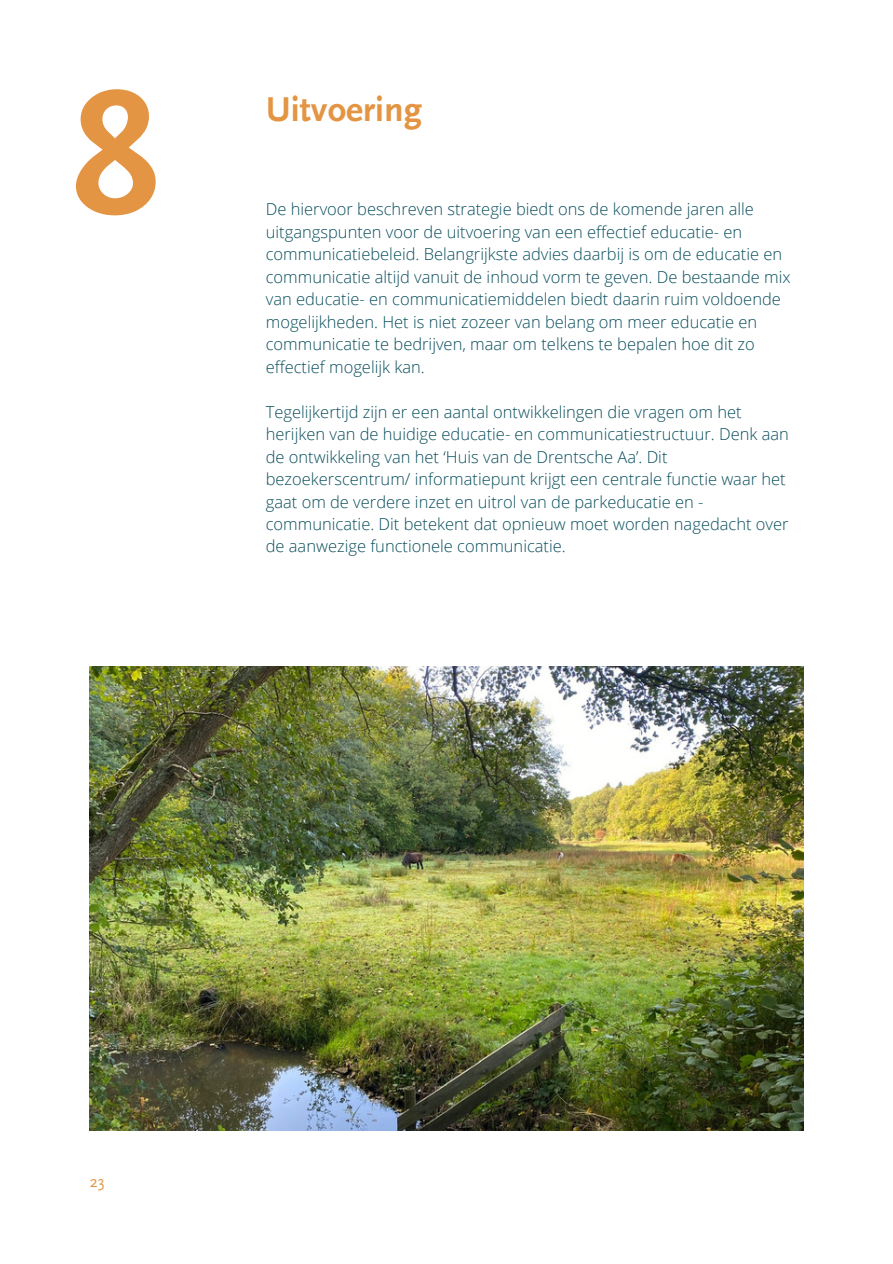
<style>
.page{position:relative;width:893px;height:1264px;background:#fff}
.page>*{position:absolute;margin:0;border:0;box-sizing:border-box;transform-origin:0 0}
.t1{font:179.85px "Scala Sans Bold LF";color:#e39543}
.t2{font:36px "Scala Sans Bold LF";color:#e39543}
.t3{font:300 16.5px/22.5px "Open Sans";color:#094e5c}
.t4{font:16.5px "Scala Sans";color:#e39543}
</style>
<div class="page">
<img style="left:89px;top:667px;width:714px;height:463px">
<p class="t1" style="left:71px;top:57px;width:91px">8</p>
<p class="t2" style="left:266px;top:89px;width:158px">Uitvoering</p>
<p class="t3" style="left:266px;top:197px;width:526px">De hiervoor beschreven strategie biedt ons de komende jaren alle uitgangspunten voor de uitvoering van een effectief educatie- en communicatiebeleid. Belangrijkste advies daarbij is om de educatie en communicatie altijd vanuit de inhoud vorm te geven. De bestaande mix van educatie- en communicatiemiddelen biedt daarin ruim voldoende mogelijkheden. Het is niet zozeer van belang om meer educatie en communicatie te bedrijven, maar om telkens te bepalen hoe dit zo effectief mogelijk kan.</p>
<p class="t3" style="left:266px;top:400px;width:524px">Tegelijkertijd zijn er een aantal ontwikkelingen die vragen om het herijken van de huidige educatie- en communicatiestructuur. Denk aan de ontwikkeling van het ‘Huis van de Drentsche Aa’. Dit bezoekerscentrum/ informatiepunt krijgt een centrale functie waar het gaat om de verdere inzet en uitrol van de parkeducatie en - communicatie. Dit betekent dat opnieuw moet worden nagedacht over de aanwezige functionele communicatie.</p>
<p class="t4" style="left:90px;top:1172px;width:17px">23</p>
</div>
